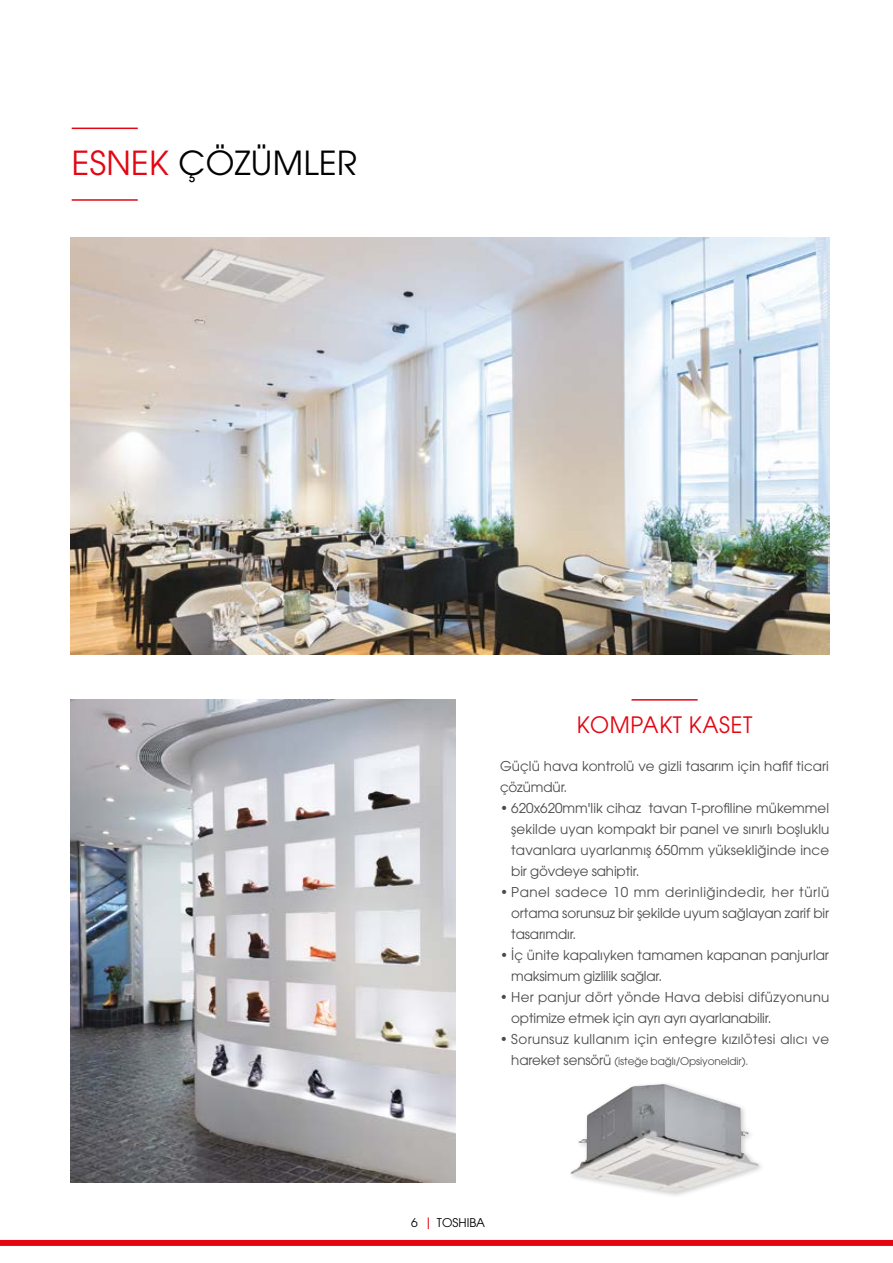
<style>
.page{position:relative;width:893px;height:1263px;background:#fff}
.page>*{position:absolute;margin:0;border:0;box-sizing:border-box;transform-origin:0 0}
.t1{font:33px "ITC Avant Garde Pro";letter-spacing:.01em;color:#000}
.t2{font:22.5px "ITC Avant Garde Pro";letter-spacing:.03em;color:#e30613}
.t3{font:13.5px/21px "ITC Avant Garde Pro";color:#4a4a49}
.t4{font:13.5px "ITC Avant Garde Pro";letter-spacing:.025em;color:#4a4a49}
.t5{font:12px "ITC Avant Garde Pro";color:#000}
.t6{font:10.5px "ITC Avant Garde Pro";letter-spacing:-.01em;color:#4a4a49}
.s1{color:#e30613}
.s2{font-size:13.5px}
</style>
<div class="page">
<svg style="left:428px;top:1217px;width:1px;height:12px"></svg>
<div style="left:0;top:1240px;width:893px;height:6px;background:#e30613"></div>
<img style="left:70px;top:237px;width:759px;height:417px">
<hr style="left:632px;top:699px;width:66px;height:2px;background:#e30613">
<hr style="left:72px;top:199px;width:66px;height:2px;background:#e30613">
<hr style="left:72px;top:128px;width:66px;height:1px;background:#e30613">
<img style="left:571px;top:1084px;width:187px;height:108px">
<img style="left:70px;top:699px;width:385px;height:483px">
<h1 class="t1" style="left:72px;top:143px;width:287px"><span class="s1">ESNEK</span> ÇÖZÜMLER</h1>
<h2 class="t2" style="left:577px;top:711px;width:177px">KOMPAKT KASET</h2>
<p class="t3" style="left:500px;top:755px;width:330px">Güçlü hava kontrolü ve gizli tasarım için hafif ticari çözümdür.</p>
<p class="t3" style="left:511px;top:797px;width:320px;text-align:justify;text-indent:-11px">• 620x620mm'lik cihaz tavan T-profiline mükemmel şekilde uyan kompakt bir panel ve sınırlı boşluklu tavanlara uyarlanmış 650mm yüksekliğinde ince bir gövdeye sahiptir.</p>
<p class="t3" style="left:511px;top:882px;width:319px;text-align:justify;text-indent:-11px">• Panel sadece 10 mm derinliğindedir, her türlü ortama sorunsuz bir şekilde uyum sağlayan zarif bir tasarımdır.</p>
<p class="t3" style="left:511px;top:945px;width:319px;text-indent:-11px">• İç ünite kapalıyken tamamen kapanan panjurlar maksimum gizlilik sağlar.</p>
<p class="t3" style="left:511px;top:987px;width:320px;text-indent:-11px">• Her panjur dört yönde Hava debisi difüzyonunu optimize etmek için ayrı ayrı ayarlanabilir.</p>
<p class="t4" style="left:500px;top:1031px;width:331px">• Sorunsuz kullanım için entegre kızılötesi alıcı ve</p>
<p class="t6" style="left:511px;top:1055px;width:239px"><span class="s2">hareket sensörü</span> (isteğe bağlı/Opsiyoneldir).</p>
<p class="t5" style="left:411px;top:1215px;width:8px">6</p>
<p class="t5" style="left:437px;top:1215px;width:50px">TOSHIBA</p>
</div>
